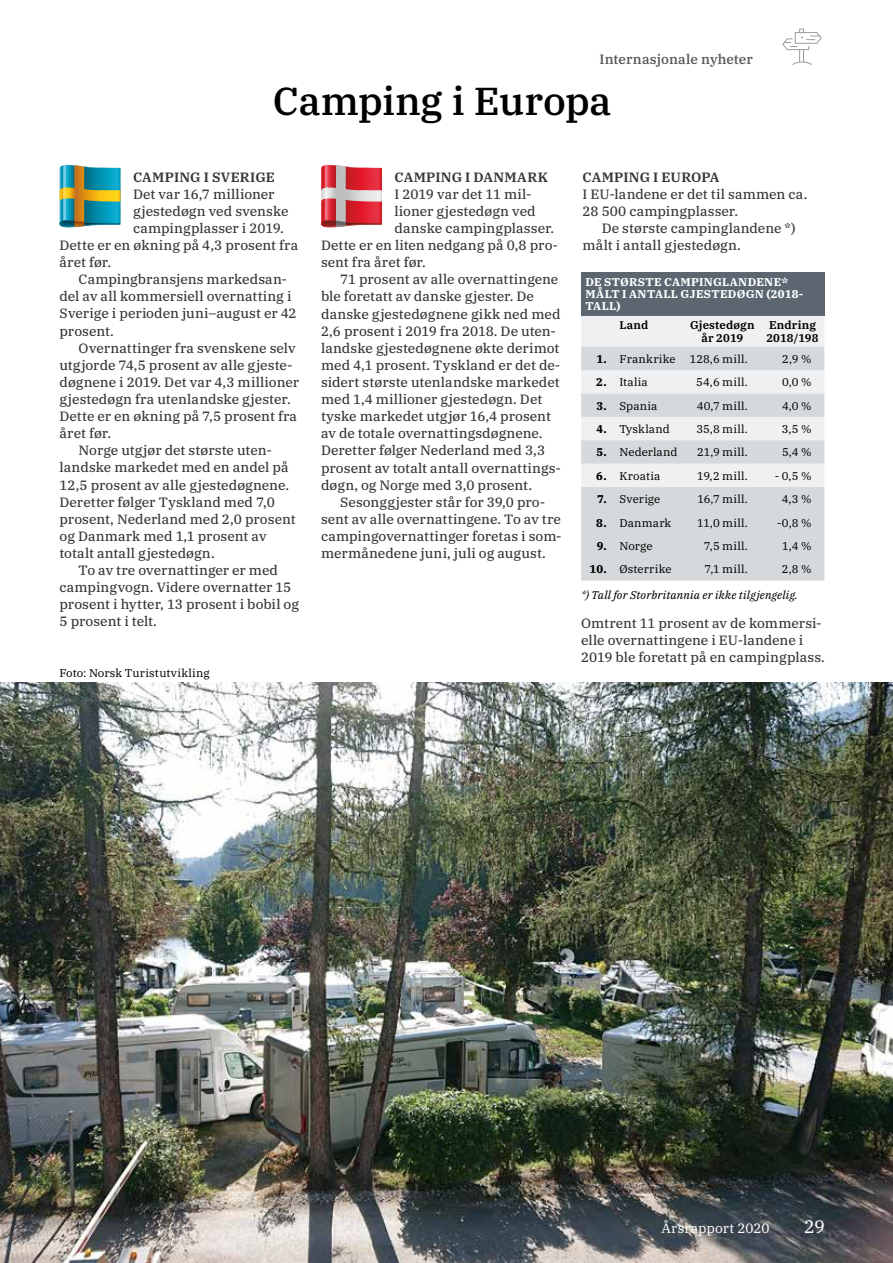
<style>
.page{position:relative;width:893px;height:1263px;background:#fff}
.page>*{position:absolute;margin:0;border:0;box-sizing:border-box;transform-origin:0 0}
.t1{font:500 39px "IBM Plex Serif";letter-spacing:-.01em;color:#000}
.t2{font:18px "IBM Plex Serif";color:#fff}
.t3{font:13.5px/17.1px "IBM Plex Serif Text";color:#373636}
.t4{font:600 13.5px "IBM Plex Serif";letter-spacing:.015em;color:#373636}
.t5{font:500 13.5px "IBM Plex Serif";color:#575756}
.t6{font:13.5px "IBM Plex Serif";letter-spacing:-.005em;color:#fff}
.t7{font:11.25px "IBM Plex Serif";letter-spacing:.02em;color:#000}
.t8{font:700 11.25px/12px "IBM Plex Serif";letter-spacing:.025em;color:#fff}
.t9{font:italic 11.25px "IBM Plex Serif";letter-spacing:.015em;color:#000}
.t10{font:600 11.25px/13.5px "IBM Plex Serif";letter-spacing:.015em;color:#000;text-align:center}
.t11{font:11.25px "IBM Plex Serif";color:#000}
.s1{font-weight:700}
</style>
<div class="page">
<svg style="left:782px;top:29px;width:39px;height:36px"></svg>
<img style="left:0;top:682px;width:893px;height:581px">
<svg style="left:60px;top:164px;width:60px;height:64px;background:#5c9b87"></svg>
<svg style="left:321px;top:164px;width:61px;height:64px;background:#d4676e"></svg>
<div style="left:581px;top:273px;width:243px;height:43px;background:#5b6670"></div>
<div style="left:581px;top:316px;width:243px;height:31px;background:#eff0f1"></div>
<svg style="left:581px;top:347px;width:243px;height:234px;fill:#d6d9db"></svg>
<p class="t5" style="left:600px;top:49px;width:155px">Internasjonale nyheter</p>
<h1 class="t1" style="left:273px;top:71px;width:340px">Camping i Europa</h1>
<p class="t4" style="left:133px;top:166px;width:143px">CAMPING I SVERIGE</p>
<p class="t3" style="left:133px;top:184px;width:143px">Det var 16,7 millioner</p>
<p class="t3" style="left:133px;top:201px;width:157px">gjestedøgn ved svenske</p>
<p class="t3" style="left:133px;top:218px;width:152px">campingplasser i 2019.</p>
<p class="t3" style="left:60px;top:236px;width:240px">Dette er en økning på 4,3 prosent fra</p>
<p class="t3" style="left:60px;top:253px;width:53px">året før.</p>
<p class="t3" style="left:79px;top:270px;width:210px">Campingbransjens markedsan-</p>
<p class="t3" style="left:60px;top:287px;width:233px">del av all kommersiell overnatting i</p>
<p class="t3" style="left:60px;top:304px;width:239px">Sverige i perioden juni–august er 42</p>
<p class="t3" style="left:60px;top:321px;width:56px">prosent.</p>
<p class="t3" style="left:79px;top:338px;width:219px">Overnattinger fra svenskene selv</p>
<p class="t3" style="left:60px;top:355px;width:234px">utgjorde 74,5 prosent av alle gjeste-</p>
<p class="t3" style="left:60px;top:372px;width:241px">døgnene i 2019. Det var 4,3 millioner</p>
<p class="t3" style="left:60px;top:389px;width:233px">gjestedøgn fra utenlandske gjester.</p>
<p class="t3" style="left:60px;top:407px;width:239px">Dette er en økning på 7,5 prosent fra</p>
<p class="t3" style="left:60px;top:424px;width:53px">året før.</p>
<p class="t3" style="left:79px;top:441px;width:195px">Norge utgjør det største uten-</p>
<p class="t3" style="left:60px;top:458px;width:231px">landske markedet med en andel på</p>
<p class="t3" style="left:60px;top:475px;width:231px">12,5 prosent av alle gjestedøgnene.</p>
<p class="t3" style="left:60px;top:492px;width:217px">Deretter følger Tyskland med 7,0</p>
<p class="t3" style="left:60px;top:509px;width:238px">prosent, Nederland med 2,0 prosent</p>
<p class="t3" style="left:60px;top:526px;width:208px">og Danmark med 1,1 prosent av</p>
<p class="t3" style="left:60px;top:543px;width:157px">totalt antall gjestedøgn.</p>
<p class="t3" style="left:79px;top:561px;width:201px">To av tre overnattinger er med</p>
<p class="t3" style="left:60px;top:578px;width:233px">campingvogn. Videre overnatter 15</p>
<p class="t3" style="left:60px;top:595px;width:241px">prosent i hytter, 13 prosent i bobil og</p>
<p class="t3" style="left:60px;top:612px;width:99px">5 prosent i telt.</p>
<p class="t7" style="left:59px;top:664px;width:152px">Foto: Norsk Turistutvikling</p>
<p class="t4" style="left:395px;top:166px;width:155px">CAMPING I DANMARK</p>
<p class="t3" style="left:395px;top:184px;width:138px">I 2019 var det 11 mil-</p>
<p class="t3" style="left:395px;top:201px;width:143px">lioner gjestedøgn ved</p>
<p class="t3" style="left:395px;top:219px;width:161px">danske campingplasser.</p>
<p class="t3" style="left:321px;top:236px;width:239px">Dette er en liten nedgang på 0,8 pro-</p>
<p class="t3" style="left:321px;top:253px;width:106px">sent fra året før.</p>
<p class="t3" style="left:340px;top:270px;width:220px">71 prosent av alle overnattingene</p>
<p class="t3" style="left:321px;top:287px;width:214px">ble foretatt av danske gjester. De</p>
<p class="t3" style="left:321px;top:304px;width:241px">danske gjestedøgnene gikk ned med</p>
<p class="t3" style="left:321px;top:321px;width:236px">2,6 prosent i 2019 fra 2018. De uten-</p>
<p class="t3" style="left:321px;top:338px;width:240px">landske gjestedøgnene økte derimot</p>
<p class="t3" style="left:321px;top:355px;width:241px">med 4,1 prosent. Tyskland er det de-</p>
<p class="t3" style="left:321px;top:372px;width:240px">sidert største utenlandske markedet</p>
<p class="t3" style="left:321px;top:390px;width:223px">med 1,4 millioner gjestedøgn. Det</p>
<p class="t3" style="left:321px;top:407px;width:231px">tyske markedet utgjør 16,4 prosent</p>
<p class="t3" style="left:321px;top:424px;width:223px">av de totale overnattingsdøgnene.</p>
<p class="t3" style="left:321px;top:441px;width:226px">Deretter følger Nederland med 3,3</p>
<p class="t3" style="left:321px;top:458px;width:241px">prosent av totalt antall overnattings-</p>
<p class="t3" style="left:321px;top:475px;width:213px">døgn, og Norge med 3,0 prosent.</p>
<p class="t3" style="left:340px;top:492px;width:207px">Sesonggjester står for 39,0 pro-</p>
<p class="t3" style="left:321px;top:509px;width:241px">sent av alle overnattingene. To av tre</p>
<p class="t3" style="left:321px;top:526px;width:242px">campingovernattinger foretas i som-</p>
<p class="t3" style="left:321px;top:544px;width:226px">mermånedene juni, juli og august.</p>
<p class="t4" style="left:582px;top:166px;width:138px">CAMPING I EUROPA</p>
<p class="t3" style="left:582px;top:184px;width:226px">I EU-landene er det til sammen ca.<br>28 500 campingplasser.</p>
<p class="t3" style="left:582px;top:219px;width:215px;text-indent:19px">De største campinglandene *) målt i antall gjestedøgn.</p>
<p class="t8" style="left:585px;top:275px;width:220px">DE STØRSTE CAMPINGLANDENE*<br>MÅLT I ANTALL GJESTEDØGN (2018-<br>TALL)</p>
<p class="t10" style="left:619px;top:317px;width:30px">Land</p>
<p class="t10" style="left:690px;top:317px;width:66px">Gjestedøgn år 2019</p>
<p class="t10" style="left:766px;top:317px;width:54px;text-align:left">Endring<br>2018/198</p>
<p class="t7" style="left:596px;top:350px;width:81px"><span class="s1">1.</span> Frankrike</p>
<p class="t7" style="left:690px;top:350px;width:60px">128,6 mill.</p>
<p class="t7" style="left:782px;top:350px;width:31px">2,9 %</p>
<p class="t7" style="left:596px;top:373px;width:53px"><span class="s1">2.</span> Italia</p>
<p class="t7" style="left:696px;top:373px;width:53px">54,6 mill.</p>
<p class="t7" style="left:782px;top:373px;width:31px">0,0 %</p>
<p class="t7" style="left:596px;top:397px;width:63px"><span class="s1">3.</span> Spania</p>
<p class="t7" style="left:697px;top:397px;width:53px">40,7 mill.</p>
<p class="t7" style="left:782px;top:397px;width:31px">4,0 %</p>
<p class="t7" style="left:596px;top:420px;width:75px"><span class="s1">4.</span> Tyskland</p>
<p class="t7" style="left:696px;top:420px;width:53px">35,8 mill.</p>
<p class="t7" style="left:782px;top:420px;width:31px">3,5 %</p>
<p class="t11" style="left:596px;top:444px;width:83px"><span class="s1">5.</span> Nederland</p>
<p class="t7" style="left:697px;top:444px;width:52px">21,9 mill.</p>
<p class="t7" style="left:782px;top:444px;width:31px">5,4 %</p>
<p class="t7" style="left:596px;top:467px;width:66px"><span class="s1">6.</span> Kroatia</p>
<p class="t7" style="left:697px;top:467px;width:52px">19,2 mill.</p>
<p class="t7" style="left:775px;top:467px;width:38px">- 0,5 %</p>
<p class="t11" style="left:597px;top:490px;width:65px"><span class="s1">7.</span> Sverige</p>
<p class="t7" style="left:697px;top:490px;width:52px">16,7 mill.</p>
<p class="t7" style="left:782px;top:490px;width:31px">4,3 %</p>
<p class="t7" style="left:596px;top:514px;width:77px"><span class="s1">8.</span> Danmark</p>
<p class="t7" style="left:697px;top:514px;width:52px">11,0 mill.</p>
<p class="t7" style="left:777px;top:514px;width:36px">-0,8 %</p>
<p class="t7" style="left:597px;top:537px;width:57px"><span class="s1">9.</span> Norge</p>
<p class="t7" style="left:704px;top:537px;width:45px">7,5 mill.</p>
<p class="t7" style="left:782px;top:537px;width:31px">1,4 %</p>
<p class="t7" style="left:590px;top:561px;width:83px"><span class="s1">10.</span> Østerrike</p>
<p class="t7" style="left:704px;top:561px;width:45px">7,1 mill.</p>
<p class="t7" style="left:782px;top:561px;width:31px">2,8 %</p>
<p class="t9" style="left:581px;top:586px;width:218px">*) Tall for Storbritannia er ikke tilgjengelig.</p>
<p class="t3" style="left:581px;top:613px;width:245px">Omtrent 11 prosent av de kommersi&shy;elle overnattingene i EU-landene i<br>2019 ble foretatt på en campingplass.</p>
<p class="t6" style="left:661px;top:1218px;width:110px">Årsrapport 2020</p>
<h2 class="t2" style="left:804px;top:1213px;width:22px">29</h2>
</div>
